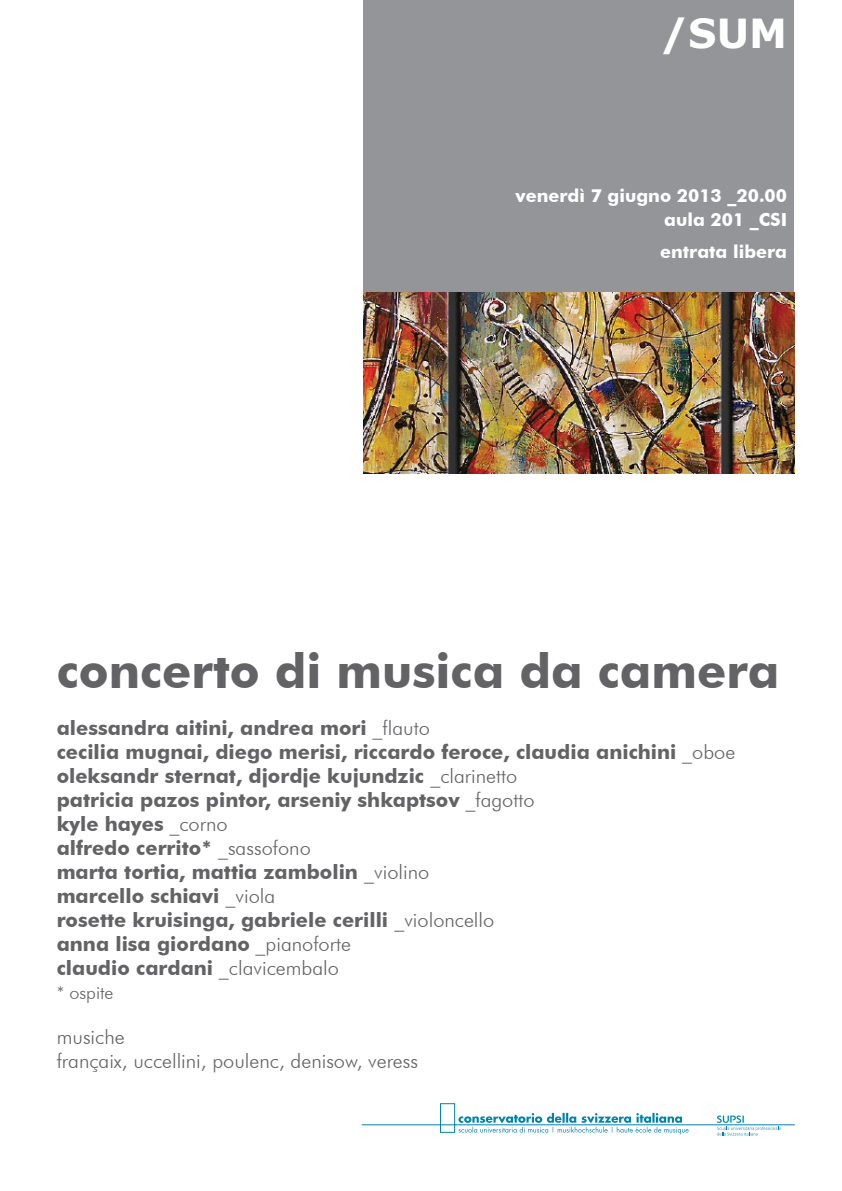
<style>
.page{position:relative;width:842px;height:1191px;background:#fff}
.page>*{position:absolute;margin:0;border:0;box-sizing:border-box;transform-origin:0 0}
.t1{font:700 48px "Futura BT";color:#636366}
.t2{font:700 40px "Verdana";color:#fff}
.t3{font:700 20px/24px "Futura BT";color:#636366}
.t4{font:300 20px/24px "Futura BT";color:#636366}
.t5{font:700 18px/24px "Futura BT";color:#fff;text-align:right}
.t6{font:300 18px "Futura BT";color:#636366}
.s1{font-weight:300}
</style>
<div class="page">
<div style="left:363px;top:0;width:431px;height:292px;background:#939598"></div>
<svg style="left:361px;top:1103px;width:434px;height:32px"></svg>
<img style="left:363px;top:292px;width:431px;height:181px">
<h2 class="t2" style="left:661px;top:5px;width:128px">/SUM</h2>
<p class="t5" style="left:516px;top:184px;width:273px">venerdì 7 giugno 2013 _20.00 aula 201 _CSI</p>
<p class="t5" style="left:660px;top:240px;width:128px">entrata libera</p>
<h1 class="t1" style="left:57px;top:641px;width:724px">concerto di musica da camera</h1>
<p class="t3" style="left:57px;top:715px;width:680px">alessandra aitini, andrea mori <span class="s1">_flauto<br></span>cecilia mugnai, diego merisi, riccardo feroce, claudia anichini <span class="s1">_oboe </span>oleksandr sternat, djordje kujundzic <span class="s1">_clarinetto<br></span>patricia pazos pintor, arseniy shkaptsov <span class="s1">_fagotto<br></span>kyle hayes <span class="s1">_corno<br></span>alfredo cerrito* <span class="s1">_sassofono<br></span>marta tortia, mattia zambolin <span class="s1">_violino<br></span>marcello schiavi <span class="s1">_viola<br></span>rosette kruisinga, gabriele cerilli <span class="s1">_violoncello<br></span>anna lisa giordano <span class="s1">_pianoforte<br></span>claudio cardani <span class="s1">_clavicembalo</span></p>
<p class="t6" style="left:57px;top:981px;width:58px">* ospite</p>
<p class="t4" style="left:57px;top:1024px;width:363px">musiche<br>françaix, uccellini, poulenc, denisow, veress</p>
</div>
